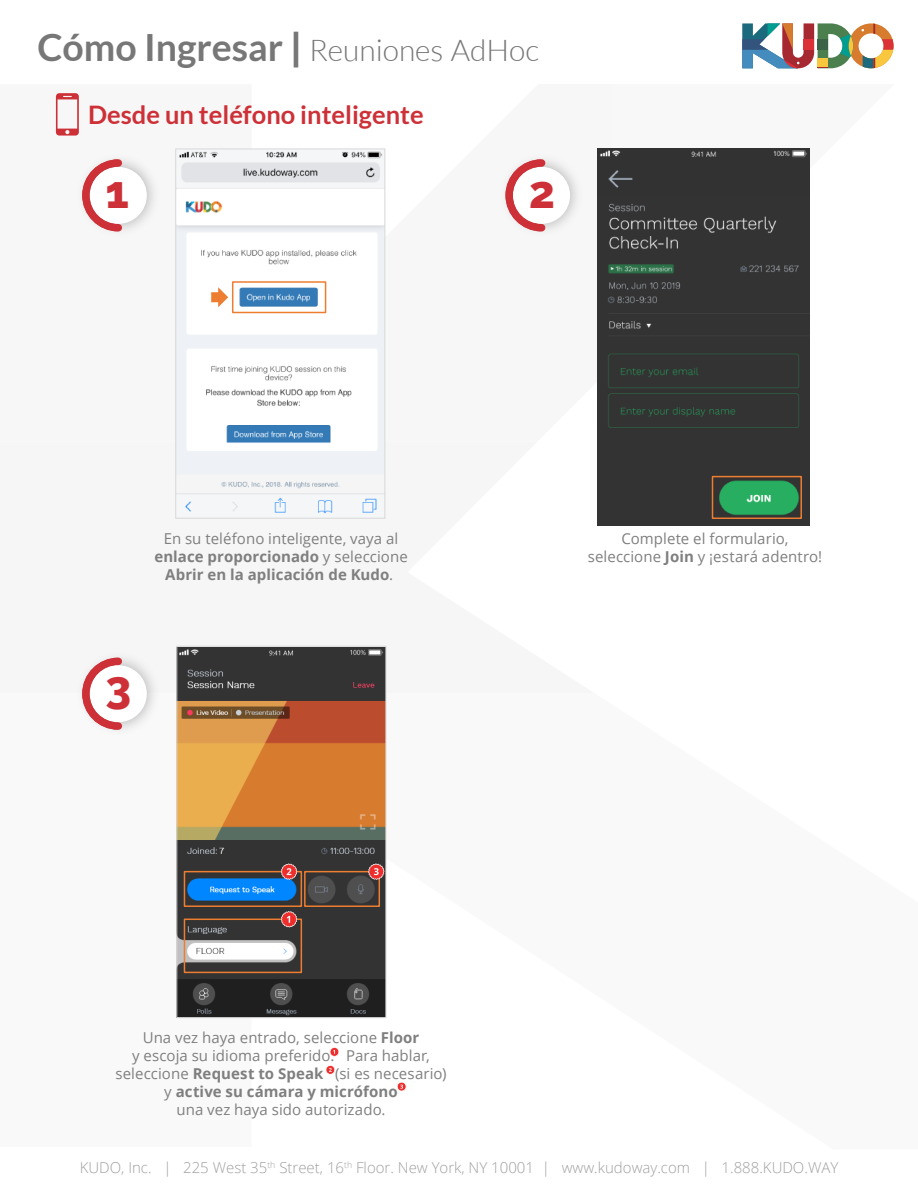
<style>
.page{position:relative;width:918px;height:1188px;background:#fff}
.page>*{position:absolute;margin:0;border:0;box-sizing:border-box;transform-origin:0 0}
.t1{font:800 45.3px "Raleway";color:#cd3137}
.t2{font:300 30px "Lato";color:#777}
.t3{font:700 25.5px "Lato";color:#cd3137}
.t4{font:15px/18px "Open Sans";letter-spacing:.005em;color:#7f7f7f;text-align:center}
.t5{font:700 15px/18px "Open Sans";letter-spacing:.005em;color:#7f7f7f;text-align:center}
.t6{font:300 15px "Open Sans";color:#a0a0a0}
.s1{font-weight:700;font-size:37.5px}
.s2{font-weight:900;font-size:37.5px}
.s3{font-weight:400}
.s4{font-weight:700}
</style>
<div class="page">
<svg style="left:742px;top:23px;width:152px;height:45px"></svg>
<img style="left:597px;top:149px;width:212px;height:377px">
<svg style="left:56px;top:93px;width:23px;height:43px"></svg>
<img style="left:79px;top:156px;width:79px;height:79px">
<div style="left:90px;top:167px;width:57px;height:57px;background:#fff;border-radius:50%"></div>
<svg style="left:82px;top:159px;width:40px;height:72px"></svg>
<img style="left:502px;top:156px;width:79px;height:79px">
<div style="left:513px;top:167px;width:57px;height:57px;background:#fff;border-radius:50%"></div>
<svg style="left:505px;top:159px;width:40px;height:72px"></svg>
<img style="left:78px;top:653px;width:81px;height:79px">
<div style="left:90px;top:665px;width:57px;height:57px;background:#fff;border-radius:50%"></div>
<svg style="left:82px;top:658px;width:40px;height:72px"></svg>
<img style="left:178px;top:648px;width:206px;height:368px">
<div style="left:176px;top:646px;width:210px;height:372px;border:1px solid #d9d9d9"></div>
<div style="left:184px;top:871px;width:118px;height:36px;border:2px solid #ed7d31"></div>
<div style="left:304px;top:871px;width:76px;height:36px;border:2px solid #ed7d31"></div>
<div style="left:184px;top:919px;width:118px;height:54px;border:2px solid #ed7d31"></div>
<div style="left:712px;top:476px;width:90px;height:43px;border:2px solid #ed7d31"></div>
<img style="left:178px;top:151px;width:205px;height:363px">
<div style="left:176px;top:149px;width:209px;height:370px;border:1px solid #d9d9d9"></div>
<div style="left:232px;top:281px;width:94px;height:32px;border:2px solid #ed7d31"></div>
<svg style="left:211px;top:287px;width:17px;height:20px"></svg>
<svg style="left:281px;top:911px;width:16px;height:16px"></svg>
<svg style="left:281px;top:864px;width:16px;height:16px"></svg>
<svg style="left:368px;top:864px;width:16px;height:16px"></svg>
<svg style="left:325px;top:1065px;width:10px;height:10px"></svg>
<svg style="left:397px;top:1082px;width:10px;height:10px"></svg>
<svg style="left:330px;top:1047px;width:9px;height:10px"></svg>
<h2 class="t2" style="left:37px;top:35px;width:503px"><span class="s1">Cómo Ingresar</span> <span class="s2">|</span> Reuniones AdHoc</h2>
<h3 class="t3" style="left:88px;top:100px;width:337px">Desde un teléfono inteligente</h3>
<h1 class="t1" style="left:106px;top:166px;width:25px">1</h1>
<h1 class="t1" style="left:529px;top:166px;width:28px">2</h1>
<p class="t5" style="left:154px;top:529px;width:255px"><span class="s3">En su teléfono inteligente, vaya al </span>enlace proporcionado <span class="s3">y seleccione<br></span>Abrir en la aplicación de Kudo<span class="s3">.</span></p>
<p class="t4" style="left:588px;top:529px;width:236px">Complete el formulario, seleccione <span class="s4">Join</span> y ¡estará adentro!</p>
<h1 class="t1" style="left:106px;top:661px;width:27px">3</h1>
<p class="t4" style="left:115px;top:1028px;width:333px">Una vez haya entrado, seleccione <span class="s4">Floor<br></span>y escoja su idioma preferido. Para hablar, seleccione <span class="s4">Request to Speak</span> (si es necesario) y <span class="s4">active su cámara y micrófono<br></span>una vez haya sido autorizado.</p>
<p class="t6" style="left:80px;top:1158px;width:760px">KUDO, Inc. | 225 West 35<sup>th</sup> Street, 16<sup>th</sup> Floor. New York, NY 10001 | www.kudoway.com | 1.888.KUDO.WAY</p>
</div>
